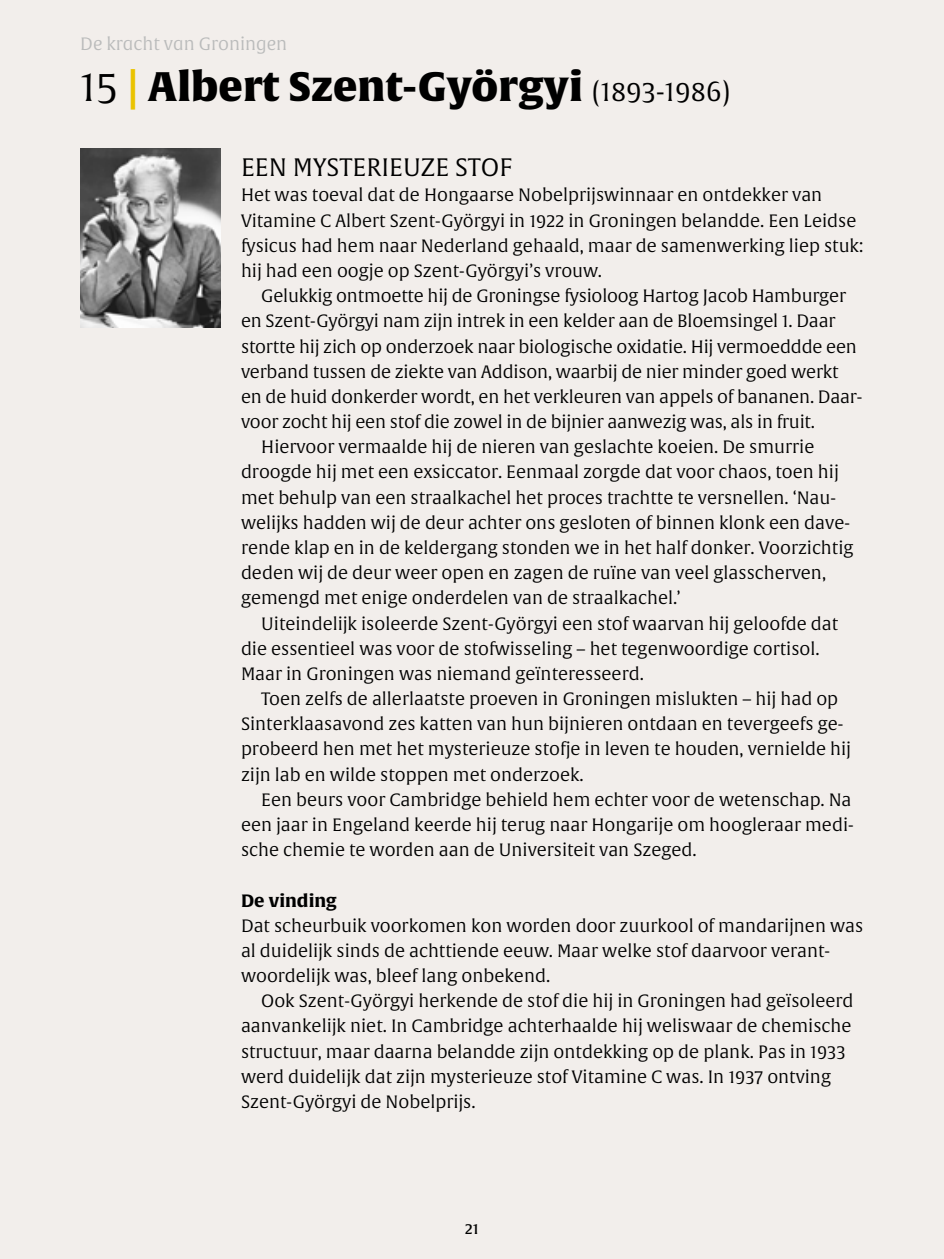
<style>
.page{position:relative;width:944px;height:1259px;background:#f2eeeb}
.page>*{position:absolute;margin:0;border:0;box-sizing:border-box;transform-origin:0 0}
.t1{font:40.5px "Alverata Bl";color:#000}
.t2{font:24.75px "Alverata Lt";color:#000}
.t3{font:17.55px/25.2px "Alverata Lt";color:#000}
.t4{font:17.55px "Alverata Informal Lt";color:#babbbb}
.t5{font:700 17.55px "Alverata";color:#000}
.t6{font:14.62px "Alverata Informal Md";color:#000}
.s1{font-family:"Alverata Informal Lt"}
.s2{color:#eac300}
.s3{font-family:"Alverata Informal Lt";font-size:27px}
</style>
<div class="page">
<img style="left:80px;top:148px;width:141px;height:179px">
<p class="t4" style="left:80px;top:34px;width:208px">De kracht van Groningen</p>
<h1 class="t1" style="left:80px;top:61px;width:651px"><span class="s1">15</span> <span class="s2">|</span> Albert Szent-Györgyi <span class="s3">(1893-1986)</span></h1>
<h2 class="t2" style="left:241px;top:153px;width:273px">EEN MYSTERIEUZE STOF</h2>
<p class="t3" style="left:241px;top:183px;width:624px">Het was toeval dat de Hongaarse Nobelprijswinnaar en ontdekker van Vitamine C Albert Szent-Györgyi in 1922 in Groningen belandde. Een Leidse fysicus had hem naar Nederland gehaald, maar de samenwerking liep stuk: hij had een oogje op Szent-Györgyi’s vrouw.</p>
<p class="t3" style="left:261px;top:284px;width:586px">Gelukkig ontmoette hij de Groningse fysioloog Hartog Jacob Hamburger</p>
<p class="t3" style="left:241px;top:309px;width:596px">en Szent-Györgyi nam zijn intrek in een kelder aan de Bloemsingel 1. Daar</p>
<p class="t3" style="left:241px;top:334px;width:617px">stortte hij zich op onderzoek naar biologische oxidatie. Hij vermoeddde een</p>
<p class="t3" style="left:241px;top:359px;width:599px">verband tussen de ziekte van Addison, waarbij de nier minder goed werkt</p>
<p class="t3" style="left:241px;top:384px;width:623px">en de huid donkerder wordt, en het verkleuren van appels of bananen. Daar-</p>
<p class="t3" style="left:241px;top:410px;width:576px">voor zocht hij een stof die zowel in de bijnier aanwezig was, als in fruit.</p>
<p class="t3" style="left:261px;top:435px;width:555px">Hiervoor vermaalde hij de nieren van geslachte koeien. De smurrie</p>
<p class="t3" style="left:241px;top:460px;width:599px">droogde hij met een exsiccator. Eenmaal zorgde dat voor chaos, toen hij</p>
<p class="t3" style="left:241px;top:485px;width:596px">met behulp van een straalkachel het proces trachtte te versnellen. ‘Nau-</p>
<p class="t3" style="left:241px;top:510px;width:610px">welijks hadden wij de deur achter ons gesloten of binnen klonk een dave-</p>
<p class="t3" style="left:241px;top:536px;width:614px">rende klap en in de keldergang stonden we in het half donker. Voorzichtig</p>
<p class="t3" style="left:241px;top:561px;width:587px">deden wij de deur weer open en zagen de ruïne van veel glasscherven,</p>
<p class="t3" style="left:241px;top:586px;width:441px">gemengd met enige onderdelen van de straalkachel.’</p>
<p class="t3" style="left:261px;top:611px;width:579px">Uiteindelijk isoleerde Szent-Györgyi een stof waarvan hij geloofde dat</p>
<p class="t3" style="left:241px;top:636px;width:580px">die essentieel was voor de stofwisseling – het tegenwoordige cortisol.</p>
<p class="t3" style="left:241px;top:661px;width:404px">Maar in Groningen was niemand geïnteresseerd.</p>
<p class="t3" style="left:261px;top:687px;width:578px">Toen zelfs de allerlaatste proeven in Groningen mislukten – hij had op</p>
<p class="t3" style="left:241px;top:712px;width:604px">Sinterklaasavond zes katten van hun bijnieren ontdaan en tevergeefs ge-</p>
<p class="t3" style="left:241px;top:737px;width:612px">probeerd hen met het mysterieuze stofje in leven te houden, vernielde hij</p>
<p class="t3" style="left:241px;top:762px;width:344px">zijn lab en wilde stoppen met onderzoek.</p>
<p class="t3" style="left:261px;top:787px;width:592px">Een beurs voor Cambridge behield hem echter voor de wetenschap. Na</p>
<p class="t3" style="left:241px;top:812px;width:614px">een jaar in Engeland keerde hij terug naar Hongarije om hoogleraar medi-</p>
<p class="t3" style="left:241px;top:838px;width:457px">sche chemie te worden aan de Universiteit van Szeged.</p>
<p class="t5" style="left:241px;top:889px;width:97px">De vinding</p>
<p class="t3" style="left:241px;top:913px;width:624px">Dat scheurbuik voorkomen kon worden door zuurkool of mandarijnen was al duidelijk sinds de achttiende eeuw. Maar welke stof daarvoor verant&shy;woordelijk was, bleef lang onbekend.</p>
<p class="t3" style="left:241px;top:989px;width:614px;text-indent:20px">Ook Szent-Györgyi herkende de stof die hij in Groningen had geïsoleerd aanvankelijk niet. In Cambridge achterhaalde hij weliswaar de chemische structuur, maar daarna belandde zijn ontdekking op de plank. Pas in 1933 werd duidelijk dat zijn mysterieuze stof Vitamine C was. In 1937 ontving Szent-Györgyi de Nobelprijs.</p>
<p class="t6" style="left:465px;top:1219px;width:15px">21</p>
</div>
